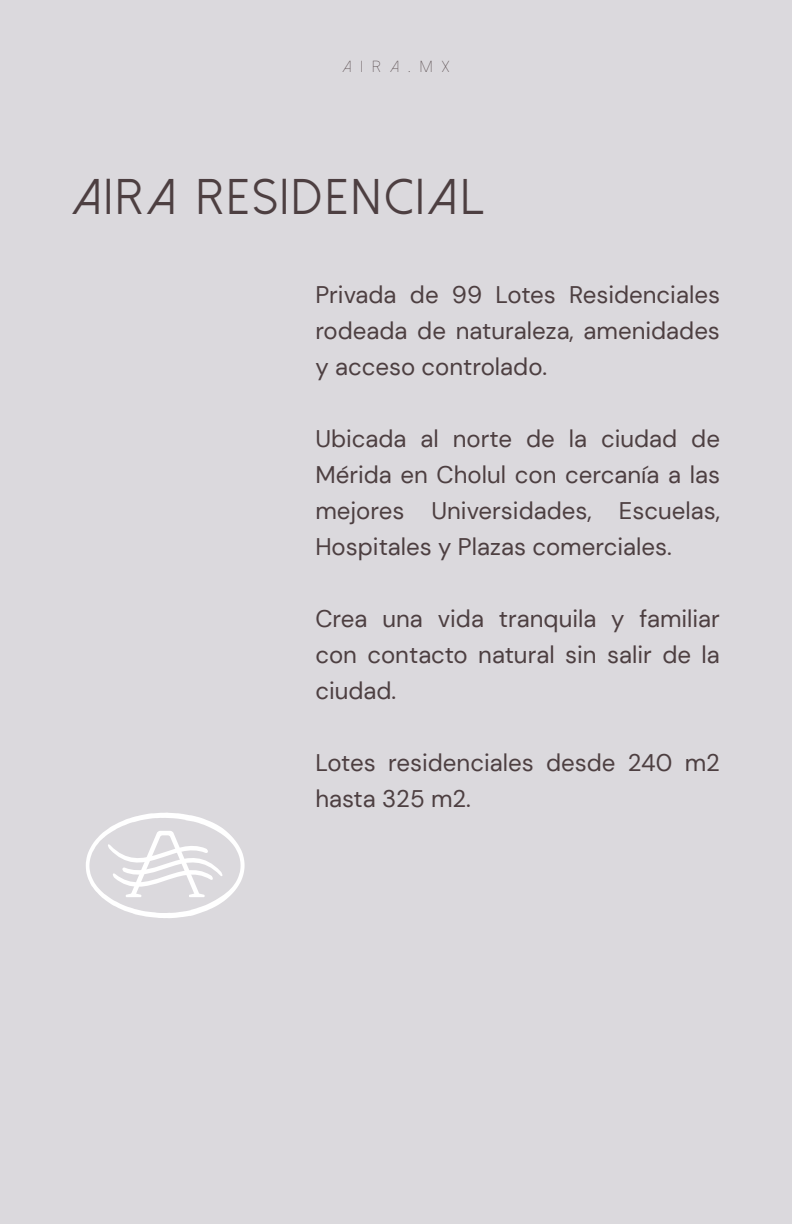
<style>
.page{position:relative;width:792px;height:1224px;background:#dbd9dd}
.page>*{position:absolute;margin:0;border:0;box-sizing:border-box;transform-origin:0 0}
.t1{font:50px "Dolce Vita";letter-spacing:.1em;color:#4d3f41}
.t2{font:24px/36px "DM Sans";color:#4d3f41;text-align:justify}
.t3{font:300 16px "Dolce Vita";letter-spacing:.6em;color:#4d3f41}
</style>
<div class="page">
<svg style="left:86px;top:813px;width:159px;height:105px"></svg>
<p class="t3" style="left:342px;top:59px;width:108px">AirA.MX</p>
<h1 class="t1" style="left:72px;top:171px;width:413px">AirA RESIDENCIAL</h1>
<p class="t2" style="left:315px;top:276px;width:406px">Privada de 99 Lotes Residenciales rodeada de naturaleza, amenidades y acceso controlado.</p>
<p class="t2" style="left:315px;top:420px;width:406px">Ubicada al norte de la ciudad de Mérida en Cholul con cercanía a las mejores Universidades, Escuelas, Hospitales y Plazas comerciales.</p>
<p class="t2" style="left:315px;top:600px;width:406px">Crea una vida tranquila y familiar con contacto natural sin salir de la ciudad.</p>
<p class="t2" style="left:315px;top:744px;width:406px">Lotes residenciales desde 240 m2 hasta 325 m2.</p>
</div>
